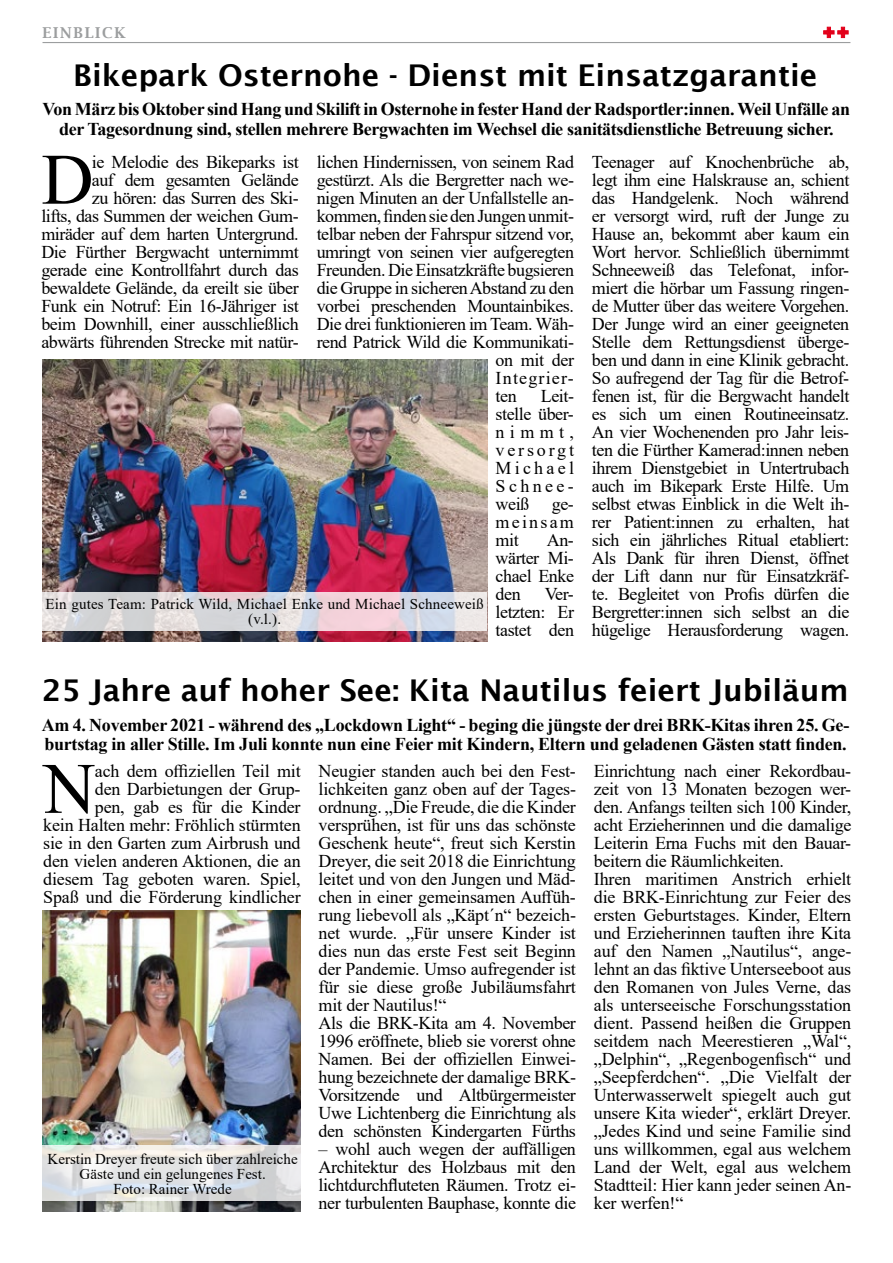
<style>
.page{position:relative;width:893px;height:1263px;background:#fff}
.page>*{position:absolute;margin:0;border:0;box-sizing:border-box;transform-origin:0 0}
.t1{font:72.3px "Times New Roman";color:#000}
.t2{font:600 30px "Lucida Sans";color:#000}
.t3{font:18px/18px "Times New Roman";letter-spacing:-.02em;color:#000;text-align:justify}
.t4{font:700 18px/19.5px "Times New Roman";letter-spacing:-.02em;color:#000;text-align:center}
.t5{font:18px "Times New Roman";letter-spacing:.065em;color:#000}
.t6{font:15px/15px "Times New Roman";color:#000;text-align:center}
.t7{font:600 15px "Lucida Bright";letter-spacing:.11em;color:#9c9e9f}
</style>
<div class="page">
<hr style="left:43px;top:42px;width:807px;height:1px;background:#9c9e9f">
<svg style="left:823px;top:27px;width:25px;height:11px"></svg>
<img style="left:42px;top:360px;width:445px;height:281px">
<svg style="left:42px;top:592px;width:445px;height:39px;background:#dfd8dd"></svg>
<img style="left:42px;top:910px;width:259px;height:301px">
<svg style="left:42px;top:1145px;width:259px;height:55px;background:#e1e2e3"></svg>
<p class="t7" style="left:43px;top:24px;width:85px">EINBLICK</p>
<h2 class="t2" style="left:73px;top:58px;width:746px">Bikepark Osternohe - Dienst mit Einsatzgarantie</h2>
<p class="t4" style="left:43px;top:99px;width:809px">Von März bis Oktober sind Hang und Skilift in Osternohe in fester Hand der Radsportler:innen. Weil Unfälle an der Tagesordnung sind, stellen mehrere Bergwachten im Wechsel die sanitätsdienstliche Betreuung sicher.</p>
<p class="t3" style="left:41px;top:152px;width:259px;text-align:right">ie Melodie des Bikeparks ist<br>auf dem gesamten Gelände<br>zu hören: das Surren des Ski-<br>lifts, das Summen der weichen Gum&shy;miräder auf dem harten Untergrund.<br>Die Fürther Bergwacht unternimmt gerade eine Kontrollfahrt durch das bewaldete Gelände, da ereilt sie über Funk ein Notruf: Ein 16-Jähriger ist beim Downhill, einer ausschließlich abwärts führenden Strecke mit natür-</p>
<p class="t3" style="left:317px;top:152px;width:259px">lichen Hindernissen, von seinem Rad</p>
<h1 class="t1" style="left:41px;top:128px;width:54px">D</h1>
<p class="t3" style="left:317px;top:170px;width:259px">gestürzt. Als die Bergretter nach we-</p>
<p class="t3" style="left:317px;top:188px;width:259px">nigen Minuten an der Unfallstelle an-</p>
<p class="t3" style="left:317px;top:206px;width:259px">kommen, finden sie den Jungen unmit-</p>
<p class="t3" style="left:317px;top:224px;width:259px">telbar neben der Fahrspur sitzend vor,</p>
<p class="t3" style="left:317px;top:242px;width:259px">umringt von seinen vier aufgeregten</p>
<p class="t3" style="left:317px;top:260px;width:259px">Freunden. Die Einsatzkräfte bugsieren</p>
<p class="t3" style="left:317px;top:278px;width:259px">die Gruppe in sicheren Abstand zu den</p>
<p class="t3" style="left:317px;top:296px;width:259px">vorbei preschenden Mountainbikes.</p>
<p class="t3" style="left:317px;top:314px;width:259px">Die drei funktionieren im Team. Wäh-</p>
<p class="t3" style="left:317px;top:332px;width:259px">rend Patrick Wild die Kommunikati-</p>
<p class="t3" style="left:496px;top:350px;width:80px">on mit der</p>
<p class="t5" style="left:496px;top:365px;width:80px">Integrier-</p>
<p class="t3" style="left:496px;top:386px;width:23px">ten</p>
<p class="t3" style="left:496px;top:386px;width:80px;text-indent:45px">Leit&shy;stelle über&shy;nimmt, versorgt Michael Schnee&shy;weiß</p>
<p class="t3" style="left:496px;top:494px;width:80px;text-indent:56px">ge&shy;meinsam mit</p>
<p class="t3" style="left:496px;top:530px;width:80px;text-indent:51px">An&shy;wärter Mi&shy;chael Enke den</p>
<p class="t3" style="left:496px;top:584px;width:80px;text-indent:49px">Ver&shy;letzten: Er tastet den</p>
<p class="t6" style="left:46px;top:596px;width:440px">Ein gutes Team: Patrick Wild, Michael Enke und Michael Schneeweiß (v.l.).</p>
<p class="t3" style="left:592px;top:152px;width:259px">Teenager auf Knochenbrüche ab, legt ihm eine Halskrause an, schient das Handgelenk. Noch während er versorgt wird, ruft der Junge zu Hause an, bekommt aber kaum ein Wort hervor. Schließlich übernimmt Schneeweiß das Telefonat, infor&shy;miert die hörbar um Fassung ringen&shy;de Mutter über das weitere Vorgehen.<br>Der Junge wird an einer geeigneten Stelle dem Rettungsdienst überge&shy;ben und dann in eine Klinik gebracht.<br>So aufregend der Tag für die Betrof&shy;fenen ist, für die Bergwacht handelt es sich um einen Routineeinsatz.<br>An vier Wochenenden pro Jahr leis&shy;ten die Fürther Kamerad:innen neben ihrem Dienstgebiet in Untertrubach auch im Bikepark Erste Hilfe. Um selbst etwas Einblick in die Welt ih&shy;rer Patient:innen zu erhalten, hat sich ein jährliches Ritual etabliert:<br>Als Dank für ihren Dienst, öffnet der Lift dann nur für Einsatzkräf&shy;te. Begleitet von Profis dürfen die Bergretter:innen sich selbst an die hügelige Herausforderung wagen.</p>
<h2 class="t2" style="left:42px;top:673px;width:808px">25 Jahre auf hoher See: Kita Nautilus feiert Jubiläum</h2>
<p class="t4" style="left:42px;top:714px;width:809px;text-align:left">Am 4. November 2021 - während des „Lockdown Light“ - beging die jüngste der drei BRK-Kitas ihren 25. Ge&shy;burtstag in aller Stille. Im Juli konnte nun eine Feier mit Kindern, Eltern und geladenen Gästen statt finden.</p>
<p class="t3" style="left:43px;top:761px;width:259px;text-align:right">ach dem offiziellen Teil mit<br>den Darbietungen der Grup-<br>pen, gab es für die Kinder<br>kein Halten mehr: Fröhlich stürmten sie in den Garten zum Airbrush und den vielen anderen Aktionen, die an diesem Tag geboten waren. Spiel,<br>Spaß und die Förderung kindlicher</p>
<p class="t3" style="left:319px;top:761px;width:259px;text-align:left">Neugier standen auch bei den Fest&shy;lichkeiten ganz oben auf der Tages&shy;ordnung. „Die Freude, die die Kinder versprühen, ist für uns das schönste Geschenk heute“, freut sich Kerstin Dreyer, die seit 2018 die Einrichtung leitet und von den Jungen und Mäd&shy;chen in einer gemeinsamen Auffüh&shy;rung liebevoll als „Käpt´n“ bezeich&shy;net wurde. „Für unsere Kinder ist dies nun das erste Fest seit Beginn der Pandemie. Umso aufregender ist für sie diese große Jubiläumsfahrt mit der Nautilus!“<br>Als die BRK-Kita am 4. November 1996 eröffnete, blieb sie vorerst ohne Namen. Bei der offiziellen Einwei&shy;hung bezeichnete der damalige BRK-Vorsitzende und Altbürgermeister Uwe Lichtenberg die Einrichtung als den schönsten Kindergarten Fürths</p>
<p class="t3" style="left:319px;top:1139px;width:259px">– wohl auch wegen der auffälligen Architektur des Holzbaus mit den lichtdurchfluteten Räumen. Trotz ei&shy;ner turbulenten Bauphase, konnte die</p>
<h1 class="t1" style="left:43px;top:738px;width:54px">N</h1>
<p class="t6" style="left:48px;top:1151px;width:252px">Kerstin Dreyer freute sich über zahlreiche<br>Gäste und ein gelungenes Fest.<br>Foto: Rainer Wrede</p>
<p class="t3" style="left:594px;top:761px;width:259px;text-align:left">Einrichtung nach einer Rekordbau&shy;zeit von 13 Monaten bezogen wer&shy;den. Anfangs teilten sich 100 Kinder, acht Erzieherinnen und die damalige Leiterin Erna Fuchs mit den Bauar&shy;beitern die Räumlichkeiten.<br>Ihren maritimen Anstrich erhielt die BRK-Einrichtung zur Feier des ersten Geburtstages. Kinder, Eltern und Erzieherinnen tauften ihre Kita auf den Namen „Nautilus“, ange&shy;lehnt an das fiktive Unterseeboot aus den Romanen von Jules Verne, das als unterseeische Forschungsstation dient. Passend heißen die Gruppen seitdem nach Meerestieren „Wal“, „Delphin“, „Regenbogenfisch“ und „Seepferdchen“. „Die Vielfalt der Unterwasserwelt spiegelt auch gut unsere Kita wieder“, erklärt Dreyer. „Jedes Kind und seine Familie sind uns willkommen, egal aus welchem Land der Welt, egal aus welchem Stadtteil: Hier kann jeder seinen An&shy;ker werfen!“</p>
</div>
